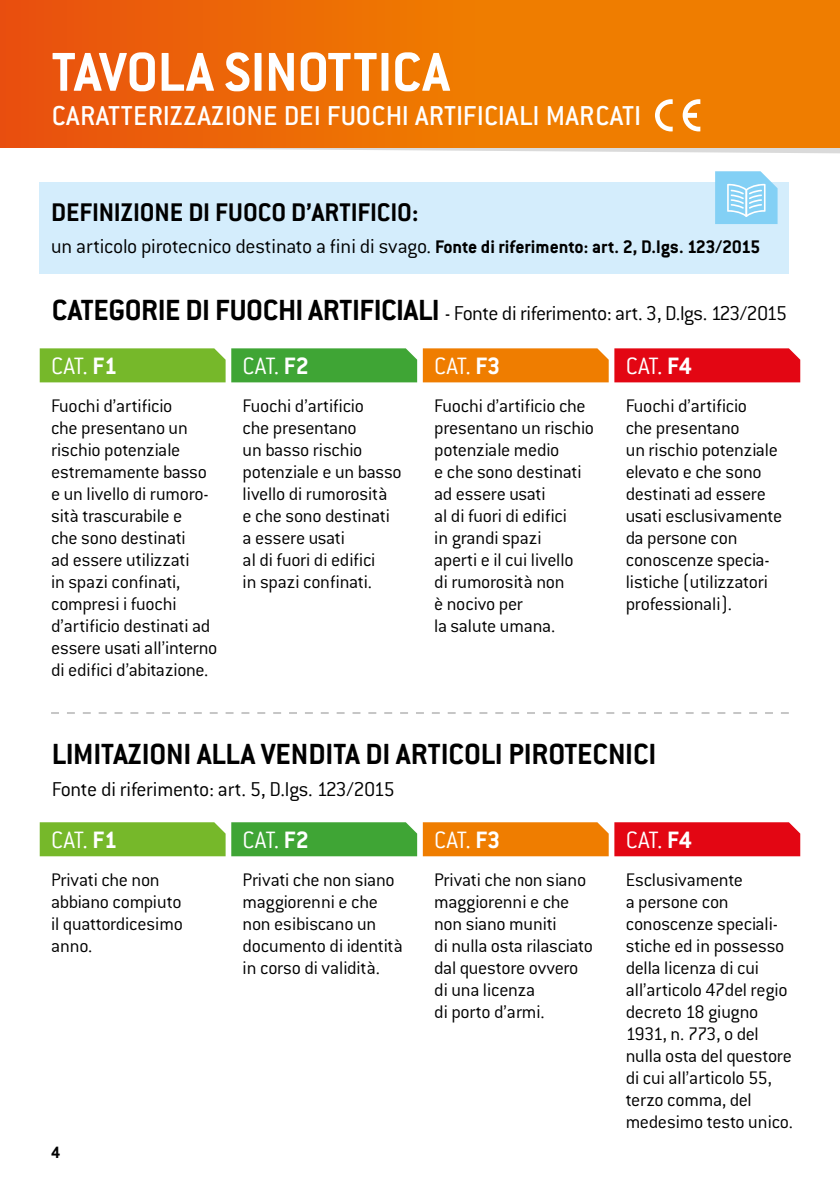
<style>
.page{position:relative;width:840px;height:1191px;background:#fff}
.page>*{position:absolute;margin:0;border:0;box-sizing:border-box;transform-origin:0 0}
.t1{font:700 60px "Conduit ITC";letter-spacing:-.005em;color:#fff}
.t2{font:700 32px "Conduit ITC";color:#000}
.t3{font:500 30px "Conduit ITC";letter-spacing:.01em;color:#fff}
.t4{font:700 28px "Conduit ITC";color:#000}
.t5{font:300 26px "Conduit ITC";letter-spacing:-.02em;color:#fff}
.t6{font:300 22px "Conduit ITC";letter-spacing:-.015em;color:#000}
.t7{font:300 20px/22px "Conduit ITC";letter-spacing:-.015em;color:#000}
.t8{font:700 18px "Conduit ITC";color:#000}
.s1{font-weight:700;font-size:20px}
.s2{font-weight:700;font-size:32px}
.s3{font-weight:700}
</style>
<div class="page">
<div style="left:40px;top:183px;width:748px;height:91px;background:#d4edfc"></div>
<svg style="left:0;top:147px;width:839px;height:6px"></svg>
<div style="left:0;top:0;width:839px;height:147px;background:linear-gradient(to right,#ea570c,#f18900)"></div>
<svg style="left:654px;top:99px;width:18px;height:32px"></svg>
<svg style="left:682px;top:99px;width:18px;height:32px"></svg>
<svg style="left:714px;top:171px;width:63px;height:53px;background:#9ad8f6"></svg>
<div style="left:40px;top:348px;width:185px;height:34px;background:#76b82a"></div>
<svg style="left:231px;top:348px;width:377px;height:34px;background:#9a9422"></svg>
<div style="left:614px;top:348px;width:185px;height:34px;background:#e30613"></div>
<div style="left:40px;top:822px;width:185px;height:34px;background:#76b82a"></div>
<svg style="left:231px;top:822px;width:377px;height:34px;background:#9a9421"></svg>
<div style="left:614px;top:822px;width:185px;height:34px;background:#e30613"></div>
<svg style="left:51px;top:712px;width:737px;height:2px"></svg>
<h1 class="t1" style="left:52px;top:37px;width:399px">TAVOLA SINOTTICA</h1>
<h3 class="t3" style="left:52px;top:98px;width:591px">CARATTERIZZAZIONE DEI FUOCHI ARTIFICIALI MARCATI</h3>
<h3 class="t4" style="left:51px;top:196px;width:369px">DEFINIZIONE DI FUOCO D’ARTIFICIO:</h3>
<p class="t6" style="left:51px;top:234px;width:710px">un articolo pirotecnico destinato a fini di svago. <span class="s1">Fonte di riferimento: art. 2, D.lgs. 123/2015</span></p>
<p class="t6" style="left:52px;top:301px;width:736px"><span class="s2">CATEGORIE DI FUOCHI ARTIFICIALI</span> - Fonte di riferimento: art. 3, D.lgs. 123/2015</p>
<h3 class="t5" style="left:51px;top:352px;width:68px">CAT. <span class="s3">F1</span></h3>
<p class="t7" style="left:51px;top:395px;width:168px">Fuochi d’artificio<br>che presentano un rischio potenziale estremamente basso e un livello di rumoro&shy;sità trascurabile e<br>che sono destinati<br>ad essere utilizzati<br>in spazi confinati, compresi i fuochi d’artificio destinati ad essere usati all’interno di edifici d’abitazione.</p>
<h3 class="t5" style="left:242px;top:352px;width:68px">CAT. <span class="s3">F2</span></h3>
<p class="t7" style="left:242px;top:395px;width:160px">Fuochi d’artificio<br>che presentano<br>un basso rischio potenziale e un basso livello di rumorosità<br>e che sono destinati a essere usati<br>al di fuori di edifici<br>in spazi confinati.</p>
<h3 class="t5" style="left:434px;top:352px;width:68px">CAT. <span class="s3">F3</span></h3>
<p class="t7" style="left:434px;top:395px;width:161px">Fuochi d’artificio che presentano un rischio potenziale medio<br>e che sono destinati ad essere usati<br>al di fuori di edifici<br>in grandi spazi<br>aperti e il cui livello<br>di rumorosità non<br>è nocivo per<br>la salute umana.</p>
<h3 class="t5" style="left:625px;top:352px;width:68px">CAT. <span class="s3">F4</span></h3>
<p class="t7" style="left:625px;top:395px;width:158px">Fuochi d’artificio<br>che presentano<br>un rischio potenziale elevato e che sono destinati ad essere usati esclusivamente da persone con conoscenze specia&shy;listiche (utilizzatori professionali).</p>
<h2 class="t2" style="left:52px;top:735px;width:606px">LIMITAZIONI ALLA VENDITA DI ARTICOLI PIROTECNICI</h2>
<p class="t6" style="left:52px;top:777px;width:344px">Fonte di riferimento: art. 5, D.lgs. 123/2015</p>
<h3 class="t5" style="left:51px;top:826px;width:68px">CAT. <span class="s3">F1</span></h3>
<p class="t7" style="left:51px;top:868px;width:133px">Privati che non abbiano compiuto il quattordicesimo anno.</p>
<p class="t8" style="left:51px;top:1142px;width:11px">4</p>
<h3 class="t5" style="left:242px;top:826px;width:68px">CAT. <span class="s3">F2</span></h3>
<p class="t7" style="left:242px;top:868px;width:162px">Privati che non siano maggiorenni e che non esibiscano un documento di identità in corso di validità.</p>
<h3 class="t5" style="left:434px;top:826px;width:68px">CAT. <span class="s3">F3</span></h3>
<p class="t7" style="left:434px;top:868px;width:160px">Privati che non siano maggiorenni e che non siano muniti<br>di nulla osta rilasciato dal questore ovvero di una licenza<br>di porto d’armi.</p>
<h3 class="t5" style="left:625px;top:826px;width:68px">CAT. <span class="s3">F4</span></h3>
<p class="t7" style="left:625px;top:868px;width:168px">Esclusivamente<br>a persone con conoscenze speciali&shy;stiche ed in possesso della licenza di cui all’articolo 47del regio decreto 18 giugno<br>1931, n. 773, o del nulla osta del questore di cui all’articolo 55, terzo comma, del medesimo testo unico.</p>
</div>
